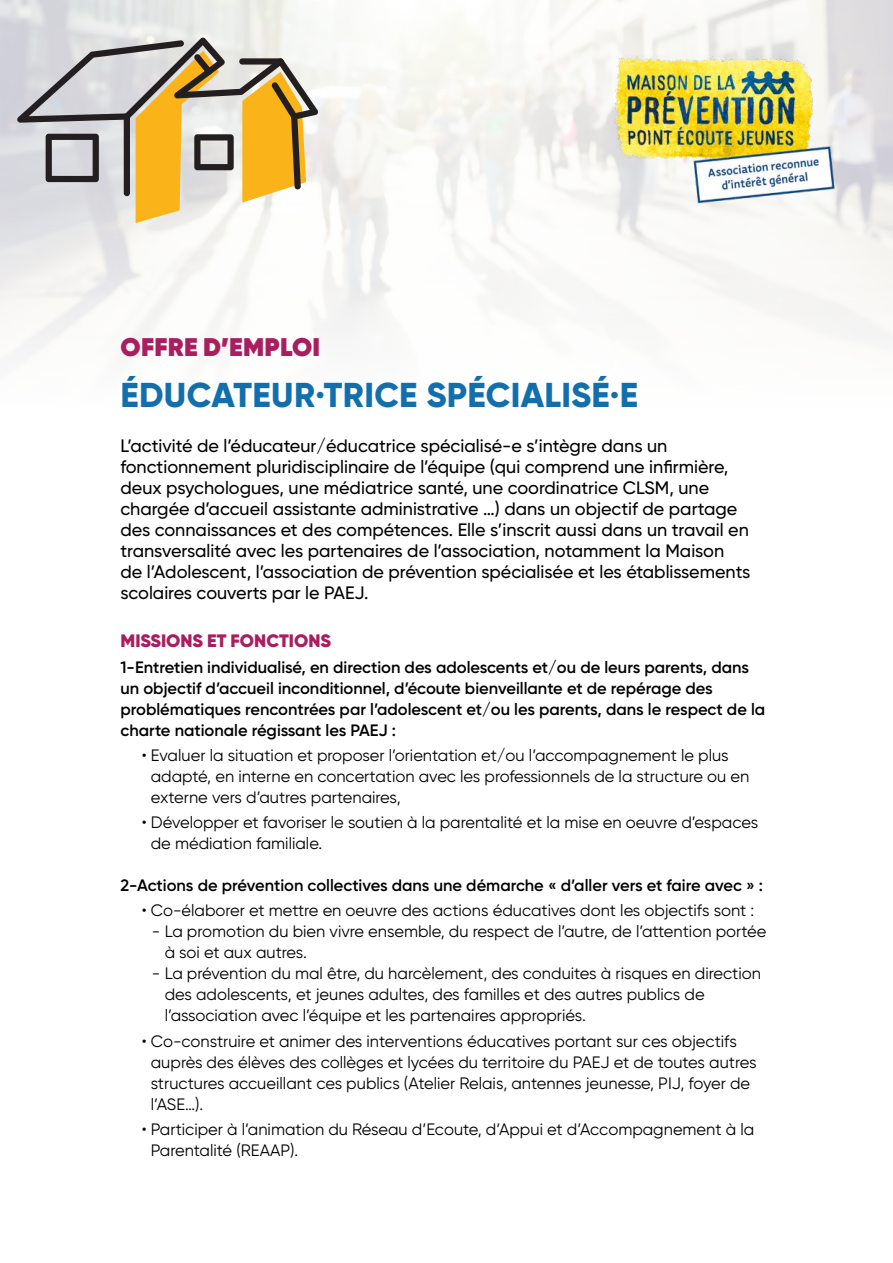
<style>
.page{position:relative;width:893px;height:1263px;background:#fff}
.page>*{position:absolute;margin:0;border:0;box-sizing:border-box;transform-origin:0 0}
.t1{font:800 34.5px "Gilroy";letter-spacing:.01em;color:#126fac}
.t2{font:800 25.5px "Gilroy";letter-spacing:.01em;color:#a91e5f}
.t3{font:500 18px/21px "Gilroy";color:#000}
.t4{font:900 18px "Gilroy";color:#a91e5f}
.t5{font:16.5px/21px "Gilroy";color:#000}
.t6{font:600 16.5px/21px "Gilroy";color:#000}
</style>
<div class="page">
<svg style="left:17px;top:38px;width:301px;height:151px;background:#c9c9cb"></svg>
<div style="left:124px;top:113px;width:6px;height:83px;background:#231f20;border-radius:3px"></div>
<svg style="left:242px;top:72px;width:64px;height:131px;background:#dbaa40"></svg>
<svg style="left:46px;top:134px;width:53px;height:48px;background:#8c8b8e"></svg>
<svg style="left:136px;top:51px;width:98px;height:172px;background:#d3ba83"></svg>
<div style="left:239px;top:58px;width:45px;height:7px;background:#231f20;border-radius:3px"></div>
<img style="left:612px;top:55px;width:227px;height:150px">
<p class="t2" style="left:121px;top:331px;width:201px">OFFRE D’EMPLOI</p>
<p class="t1" style="left:121px;top:373px;width:519px">ÉDUCATEUR·TRICE SPÉCIALISÉ·E</p>
<p class="t3" style="left:120px;top:435px;width:631px">L’activité de l’éducateur/éducatrice spécialisé-e s’intègre dans un fonctionnement pluridisciplinaire de l’équipe (qui comprend une infirmière, deux psychologues, une médiatrice santé, une coordinatrice CLSM, une chargée d’accueil assistante administrative …) dans un objectif de partage des connaissances et des compétences. Elle s’inscrit aussi dans un travail en transversalité avec les partenaires de l’association, notamment la Maison de l’Adolescent, l’association de prévention spécialisée et les établissements scolaires couverts par le PAEJ.</p>
<p class="t4" style="left:120px;top:630px;width:212px">MISSIONS ET FONCTIONS</p>
<p class="t6" style="left:120px;top:656px;width:646px">1-Entretien individualisé, en direction des adolescents et/ou de leurs parents, dans un objectif d’accueil inconditionnel, d’écoute bienveillante et de repérage des problématiques rencontrées par l’adolescent et/ou les parents, dans le respect de la charte nationale régissant les PAEJ :</p>
<p class="t5" style="left:151px;top:744px;width:600px;text-indent:-9px">• Evaluer la situation et proposer l’orientation et/ou l’accompagnement le plus adapté, en interne en concertation avec les professionnels de la structure ou en externe vers d’autres partenaires,</p>
<p class="t5" style="left:151px;top:812px;width:609px;text-indent:-9px">• Développer et favoriser le soutien à la parentalité et la mise en oeuvre d’espaces de médiation familiale.</p>
<p class="t6" style="left:120px;top:875px;width:644px">2-Actions de prévention collectives dans une démarche « d’aller vers et faire avec » :</p>
<p class="t5" style="left:142px;top:900px;width:614px">• Co-élaborer et mettre en oeuvre des actions éducatives dont les objectifs sont :</p>
<p class="t5" style="left:165px;top:921px;width:603px;text-indent:-13px">- La promotion du bien vivre ensemble, du respect de l’autre, de l’attention portée à soi et aux autres.</p>
<p class="t5" style="left:165px;top:963px;width:598px;text-indent:-13px">- La prévention du mal être, du harcèlement, des conduites à risques en direction des adolescents, et jeunes adultes, des familles et des autres publics de l’association avec l’équipe et les partenaires appropriés.</p>
<p class="t5" style="left:151px;top:1030px;width:607px;text-indent:-9px">• Co-construire et animer des interventions éducatives portant sur ces objectifs auprès des élèves des collèges et lycées du territoire du PAEJ et de toutes autres structures accueillant ces publics (Atelier Relais, antennes jeunesse, PIJ, foyer de l’ASE…).</p>
<p class="t5" style="left:151px;top:1118px;width:605px;text-indent:-9px">• Participer à l’animation du Réseau d’Ecoute, d’Appui et d’Accompagnement à la<br>Parentalité (REAAP).</p>
</div>
